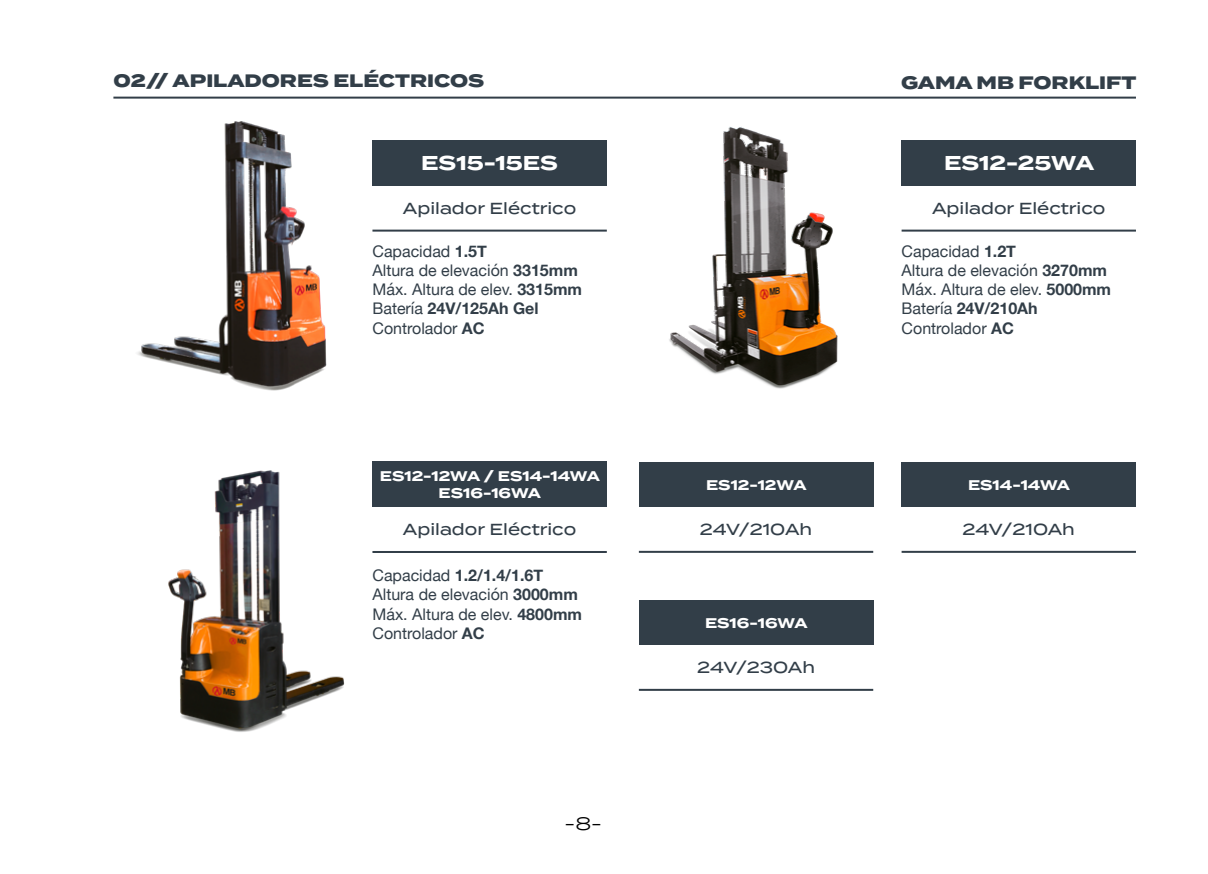
<style>
.page{position:relative;width:1208px;height:874px;background:#fff}
.page>*{position:absolute;margin:0;border:0;box-sizing:border-box;transform-origin:0 0}
.t1{font:700 20px "Termina";color:#fff}
.t2{font:800 18px "Termina";color:#323e48}
.t3{font:18px "Termina";color:#000}
.t4{font:16px/19.2px "Helvetica Neue";color:#323e48}
.t5{font:500 16px "Termina";color:#323e48}
.t6{font:700 14px/16.8px "Termina";color:#fff;text-align:center}
.s1{font-weight:700}
</style>
<div class="page">
<div style="left:372px;top:140px;width:235px;height:45px;background:#323e48"></div>
<hr style="left:372px;top:229px;width:235px;height:2px;background:#323e48">
<img style="left:137px;top:121px;width:190px;height:270px">
<img style="left:669px;top:127px;width:169px;height:262px">
<div style="left:901px;top:140px;width:235px;height:45px;background:#323e48"></div>
<hr style="left:901px;top:229px;width:235px;height:2px;background:#323e48">
<div style="left:372px;top:461px;width:235px;height:45px;background:#323e48"></div>
<hr style="left:372px;top:550px;width:235px;height:2px;background:#323e48">
<img style="left:168px;top:470px;width:177px;height:262px">
<div style="left:639px;top:461px;width:234px;height:45px;background:#323e48"></div>
<hr style="left:639px;top:550px;width:234px;height:2px;background:#323e48">
<div style="left:901px;top:461px;width:235px;height:45px;background:#323e48"></div>
<hr style="left:901px;top:550px;width:235px;height:2px;background:#323e48">
<div style="left:639px;top:599px;width:234px;height:45px;background:#323e48"></div>
<hr style="left:639px;top:688px;width:234px;height:2px;background:#323e48">
<hr style="left:113px;top:97px;width:1023px;height:2px;background:#323e48">
<p class="t2" style="left:113px;top:68px;width:372px">02// APILADORES ELÉCTRICOS</p>
<p class="t1" style="left:421px;top:148px;width:138px">ES15-15ES</p>
<p class="t5" style="left:403px;top:196px;width:175px">Apilador Eléctrico</p>
<p class="t4" style="left:372px;top:242px;width:211px">Capacidad <span class="s1">1.5T<br></span>Altura de elevación <span class="s1">3315mm<br></span>Máx. Altura de elev. <span class="s1">3315mm<br></span>Batería <span class="s1">24V/125Ah Gel<br></span>Controlador <span class="s1">AC</span></p>
<p class="t6" style="left:380px;top:467px;width:221px">ES12-12WA / ES14-14WA<br>ES16-16WA</p>
<p class="t5" style="left:403px;top:517px;width:175px">Apilador Eléctrico</p>
<p class="t4" style="left:372px;top:566px;width:211px">Capacidad <span class="s1">1.2/1.4/1.6T<br></span>Altura de elevación <span class="s1">3000mm<br></span>Máx. Altura de elev. <span class="s1">4800mm<br></span>Controlador <span class="s1">AC</span></p>
<p class="t3" style="left:564px;top:809px;width:39px">-8-</p>
<p class="t6" style="left:706px;top:476px;width:102px">ES12-12WA</p>
<p class="t5" style="left:700px;top:517px;width:114px">24V/210Ah</p>
<p class="t6" style="left:705px;top:614px;width:104px">ES16-16WA</p>
<p class="t5" style="left:697px;top:655px;width:119px">24V/230Ah</p>
<p class="t2" style="left:901px;top:69px;width:237px">GAMA MB FORKLIFT</p>
<p class="t1" style="left:944px;top:148px;width:151px">ES12-25WA</p>
<p class="t5" style="left:932px;top:196px;width:175px">Apilador Eléctrico</p>
<p class="t4" style="left:901px;top:242px;width:211px">Capacidad <span class="s1">1.2T<br></span>Altura de elevación <span class="s1">3270mm<br></span>Máx. Altura de elev. <span class="s1">5000mm<br></span>Batería <span class="s1">24V/210Ah<br></span>Controlador <span class="s1">AC</span></p>
<p class="t6" style="left:968px;top:476px;width:103px">ES14-14WA</p>
<p class="t5" style="left:962px;top:517px;width:114px">24V/210Ah</p>
</div>
